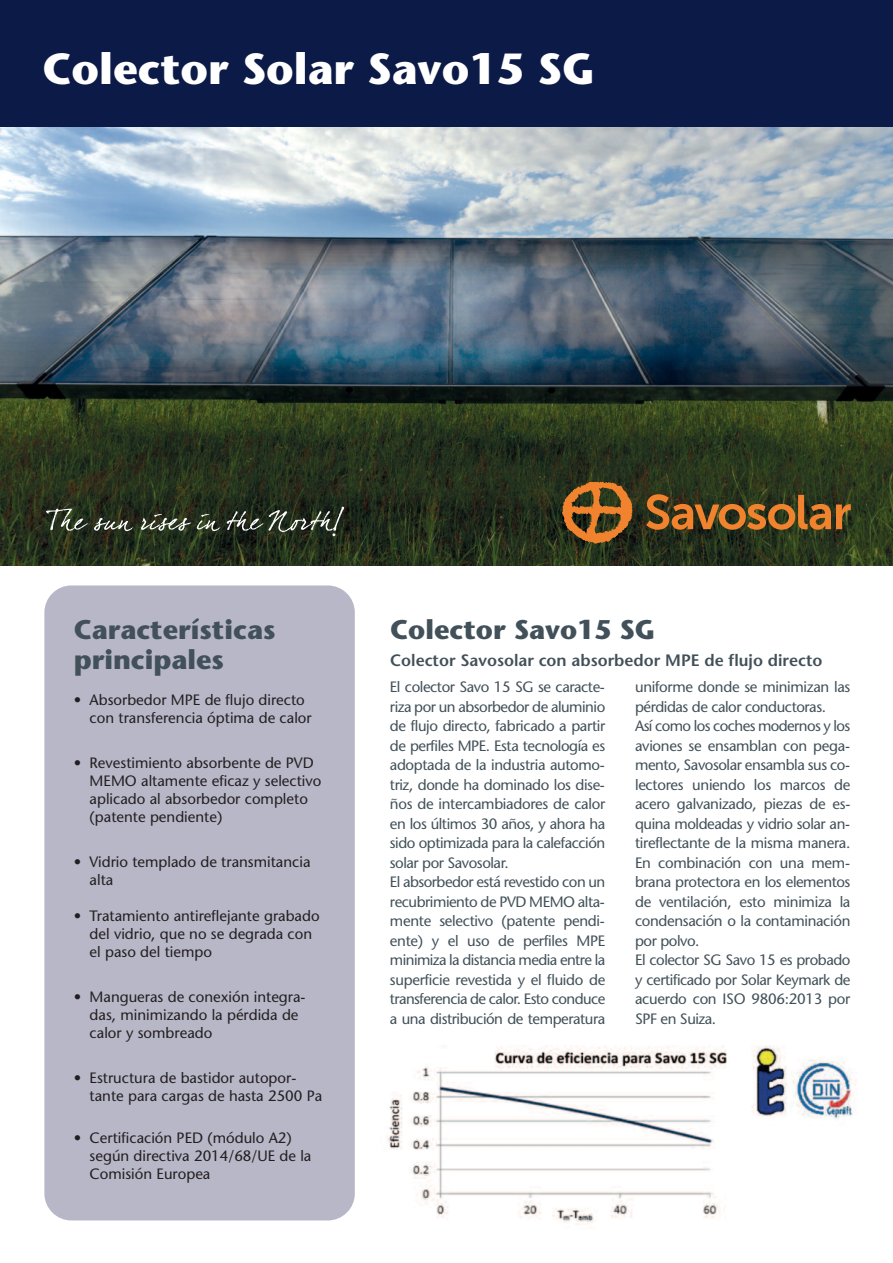
<style>
.page{position:relative;width:893px;height:1263px;background:#fff}
.page>*{position:absolute;margin:0;border:0;box-sizing:border-box;transform-origin:0 0}
.t1{font:700 43.5px "Stone Sans";color:#fff}
.t2{font:700 27px/30px "Stone Sans";color:#425159}
.t3{font:600 16.5px "Stone Sans";color:#425159}
.t4{font:15px/19.5px "Stone Sans";letter-spacing:-.03em;color:#425159}
.t5{font:15px/18px "Stone Sans";color:#231f20}
</style>
<div class="page">
<div style="left:0;top:0;width:893px;height:128px;background:#0c1a47"></div>
<div style="left:44px;top:585px;width:311px;height:635px;background:#b8b7c8;border-radius:27px"></div>
<img style="left:0;top:128px;width:893px;height:437px">
<svg style="left:46px;top:507px;width:298px;height:29px"></svg>
<img style="left:387px;top:1045px;width:340px;height:180px">
<img style="left:751px;top:1045px;width:106px;height:74px">
<svg style="left:646px;top:494px;width:205px;height:36px"></svg>
<svg style="left:562px;top:482px;width:70px;height:62px"></svg>
<div style="left:434px;top:1049px;width:20px;height:18px;background:#fff"></div>
<h1 class="t1" style="left:43px;top:52px;width:554px">Colector Solar Savo15 SG</h1>
<h2 class="t2" style="left:74px;top:618px;width:203px">Características principales</h2>
<p class="t5" style="left:90px;top:693px;width:224px;text-indent:-16px">• Absorbedor MPE de flujo directo con transferencia óptima de calor</p>
<p class="t5" style="left:90px;top:756px;width:233px;text-indent:-16px">• Revestimiento absorbente de PVD<br>MEMO altamente eficaz y selectivo aplicado al absorbedor completo (patente pendiente)</p>
<p class="t5" style="left:90px;top:855px;width:222px;text-indent:-16px">• Vidrio templado de transmitancia alta</p>
<p class="t5" style="left:90px;top:909px;width:232px;text-indent:-16px">• Tratamiento antireflejante grabado del vidrio, que no se degrada con el paso del tiempo</p>
<p class="t5" style="left:90px;top:990px;width:217px;text-indent:-16px">• Mangueras de conexión integra&shy;das, minimizando la pérdida de calor y sombreado</p>
<p class="t5" style="left:90px;top:1071px;width:234px;text-indent:-16px">• Estructura de bastidor autopor&shy;tante para cargas de hasta 2500 Pa</p>
<p class="t5" style="left:90px;top:1131px;width:223px;text-indent:-16px">• Certificación PED (módulo A2) según directiva 2014/68/UE de la<br>Comisión Europea</p>
<h2 class="t2" style="left:390px;top:617px;width:266px">Colector Savo15 SG</h2>
<p class="t3" style="left:390px;top:654px;width:434px">Colector Savosolar con absorbedor MPE de flujo directo</p>
<p class="t4" style="left:390px;top:679px;width:217px">El colector Savo 15 SG se caracte&shy;riza por un absorbedor de aluminio de flujo directo, fabricado a partir de perfiles MPE. Esta tecnología es adoptada de la industria automo&shy;triz, donde ha dominado los dise&shy;ños de intercambiadores de calor en los últimos 30 años, y ahora ha sido optimizada para la calefacción solar por Savosolar.<br>El absorbedor está revestido con un recubrimiento de PVD MEMO alta&shy;mente selectivo (patente pendi&shy;ente) y el uso de perfiles MPE minimiza la distancia media entre la superficie revestida y el fluido de transferencia de calor. Esto conduce a una distribución de temperatura</p>
<p class="t4" style="left:635px;top:679px;width:217px">uniforme donde se minimizan las pérdidas de calor conductoras.<br>Así como los coches modernos y los aviones se ensamblan con pega&shy;mento, Savosolar ensambla sus co&shy;lectores uniendo los marcos de acero galvanizado, piezas de es&shy;quina moldeadas y vidrio solar an&shy;tireflectante de la misma manera.<br>En combinación con una mem&shy;brana protectora en los elementos de ventilación, esto minimiza la condensación o la contaminación por polvo.<br>El colector SG Savo 15 es probado y certificado por Solar Keymark de acuerdo con ISO 9806:2013 por<br>SPF en Suiza.</p>
</div>
